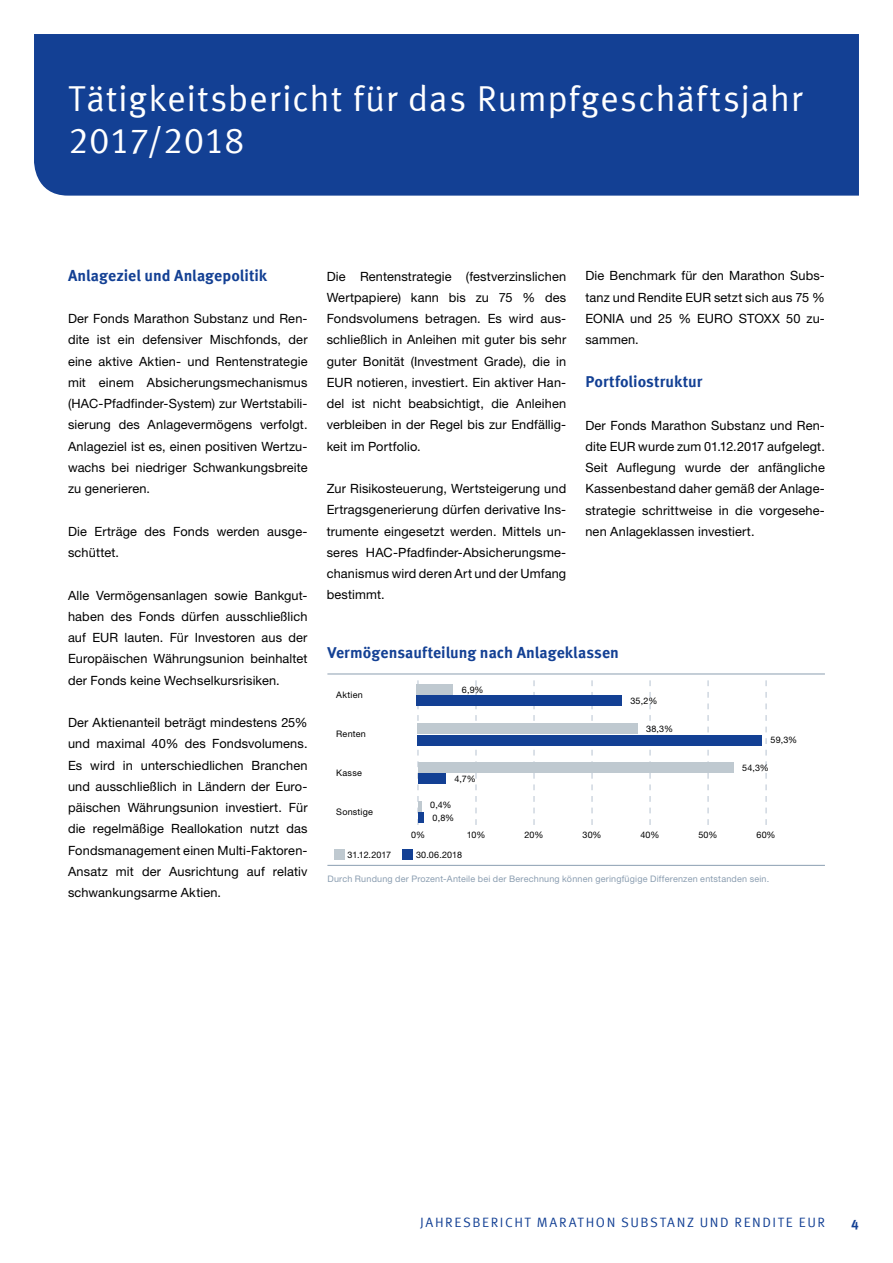
<style>
.page{position:relative;width:893px;height:1263px;background:#fff}
.page>*{position:absolute;margin:0;border:0;box-sizing:border-box;transform-origin:0 0}
.t1{font:36px/42.5px "Meta Offc Pro Norm";letter-spacing:.015em;color:#fff}
.t2{font:700 15.75px "Meta Offc Pro";color:#134094}
.t3{font:13.5px "Meta Offc Pro Norm";letter-spacing:.115em;color:#134094}
.t4{font:700 13.5px "Meta Offc Pro";color:#134094}
.t5{font:12.75px/21.3px "Helvetica Neue LTW1 G";letter-spacing:.01em;color:#000;text-align:justify}
.t6{font:9px "Helvetica Neue LTW1 G";letter-spacing:.02em;color:#000}
.t7{font:9px "Helvetica Neue LTW1 G";letter-spacing:.025em;color:#8b9eb1}
</style>
<div class="page">
<div style="left:34px;top:34px;width:825px;height:162px;background:#134094"></div>
<svg style="left:418px;top:680px;width:1px;height:145px"></svg>
<svg style="left:476px;top:680px;width:1px;height:145px"></svg>
<hr style="left:327px;top:674px;width:498px;height:1px;background:#8b9eb1">
<hr style="left:327px;top:865px;width:498px;height:1px;background:#8b9eb1">
<svg style="left:534px;top:680px;width:1px;height:145px"></svg>
<svg style="left:592px;top:680px;width:1px;height:145px"></svg>
<svg style="left:766px;top:680px;width:1px;height:145px"></svg>
<div style="left:402px;top:849px;width:11px;height:11px;background:#134094"></div>
<div style="left:334px;top:849px;width:11px;height:11px;background:#bfc9d0"></div>
<svg style="left:650px;top:680px;width:1px;height:145px"></svg>
<svg style="left:708px;top:680px;width:1px;height:145px"></svg>
<div style="left:416px;top:695px;width:206px;height:11px;background:#134094"></div>
<div style="left:416px;top:685px;width:37px;height:10px;background:#bfc9d0"></div>
<div style="left:418px;top:735px;width:344px;height:10px;background:#134094"></div>
<div style="left:418px;top:723px;width:220px;height:11px;background:#bfc9d0"></div>
<div style="left:418px;top:773px;width:28px;height:11px;background:#134094"></div>
<div style="left:418px;top:762px;width:316px;height:11px;background:#bfc9d0"></div>
<div style="left:418px;top:812px;width:6px;height:11px;background:#134094"></div>
<hr style="left:418px;top:801px;width:4px;height:11px;background:#bfc9d0">
<h1 class="t1" style="left:68px;top:75px;width:736px">Tätigkeitsbericht für das Rumpfgeschäftsjahr<br>2017/2018</h1>
<p class="t2" style="left:68px;top:263px;width:201px">Anlageziel und Anlagepolitik</p>
<p class="t5" style="left:68px;top:308px;width:241px">Der Fonds Marathon Substanz und Ren&shy;dite ist ein defensiver Mischfonds, der eine aktive Aktien- und Rentenstrategie mit einem Absicherungsmechanismus (HAC-Pfadfinder-System) zur Wertstabili&shy;sierung des Anlagevermögens verfolgt.<br>Anlageziel ist es, einen positiven Wertzu&shy;wachs bei niedriger Schwankungsbreite zu generieren.</p>
<p class="t5" style="left:68px;top:520px;width:241px">Die Erträge des Fonds werden ausge&shy;schüttet.</p>
<p class="t5" style="left:68px;top:584px;width:241px">Alle Vermögensanlagen sowie Bankgut&shy;haben des Fonds dürfen ausschließlich auf EUR lauten. Für Investoren aus der Europäischen Währungsunion beinhaltet der Fonds keine Wechselkursrisiken.</p>
<p class="t5" style="left:68px;top:712px;width:241px">Der Aktienanteil beträgt mindestens 25% und maximal 40% des Fondsvolumens.<br>Es wird in unterschiedlichen Branchen und ausschließlich in Ländern der Euro&shy;päischen Währungsunion investiert. Für die regelmäßige Reallokation nutzt das Fondsmanagement einen Multi-Faktoren-Ansatz mit der Ausrichtung auf relativ schwankungsarme Aktien.</p>
<p class="t5" style="left:327px;top:265px;width:241px">Die Rentenstrategie (festverzinslichen Wertpapiere) kann bis zu 75 % des Fondsvolumens betragen. Es wird aus&shy;schließlich in Anleihen mit guter bis sehr guter Bonität (Investment Grade), die in EUR notieren, investiert. Ein aktiver Han&shy;del ist nicht beabsichtigt, die Anleihen verbleiben in der Regel bis zur Endfällig&shy;keit im Portfolio.</p>
<p class="t5" style="left:327px;top:478px;width:241px">Zur Risikosteuerung, Wertsteigerung und Ertragsgenerierung dürfen derivative Ins&shy;trumente eingesetzt werden. Mittels un&shy;seres HAC-Pfadfinder-Absicherungsme&shy;chanismus wird deren Art und der Umfang bestimmt.</p>
<p class="t5" style="left:585px;top:265px;width:241px">Die Benchmark für den Marathon Subs&shy;tanz und Rendite EUR setzt sich aus 75 % EONIA und 25 % EURO STOXX 50 zu&shy;sammen.</p>
<p class="t2" style="left:585px;top:369px;width:119px">Portfoliostruktur</p>
<p class="t5" style="left:585px;top:414px;width:241px">Der Fonds Marathon Substanz und Ren&shy;dite EUR wurde zum 01.12.2017 aufgelegt.<br>Seit Auflegung wurde der anfängliche Kassenbestand daher gemäß der Anlage&shy;strategie schrittweise in die vorgesehe&shy;nen Anlageklassen investiert.</p>
<p class="t2" style="left:327px;top:640px;width:293px">Vermögensaufteilung nach Anlageklassen</p>
<p class="t6" style="left:336px;top:690px;width:28px">Aktien</p>
<p class="t6" style="left:336px;top:729px;width:31px">Renten</p>
<p class="t6" style="left:462px;top:684px;width:23px">6,9%</p>
<p class="t6" style="left:630px;top:695px;width:29px">35,2%</p>
<p class="t6" style="left:646px;top:723px;width:28px">38,3%</p>
<p class="t6" style="left:336px;top:768px;width:27px">Kasse</p>
<p class="t6" style="left:336px;top:807px;width:38px">Sonstige</p>
<p class="t6" style="left:454px;top:773px;width:23px">4,7%</p>
<p class="t6" style="left:430px;top:799px;width:23px">0,4%</p>
<p class="t6" style="left:433px;top:812px;width:23px">0,8%</p>
<p class="t6" style="left:770px;top:734px;width:28px">59,3%</p>
<p class="t6" style="left:742px;top:762px;width:28px">54,3%</p>
<p class="t6" style="left:411px;top:829px;width:15px">0%</p>
<p class="t6" style="left:467px;top:829px;width:20px">10%</p>
<p class="t6" style="left:524px;top:829px;width:21px">20%</p>
<p class="t6" style="left:582px;top:829px;width:21px">30%</p>
<p class="t6" style="left:756px;top:829px;width:21px">60%</p>
<p class="t6" style="left:640px;top:829px;width:21px">40%</p>
<p class="t6" style="left:698px;top:829px;width:21px">50%</p>
<p class="t6" style="left:348px;top:849px;width:45px">31.12.2017</p>
<p class="t6" style="left:416px;top:849px;width:47px">30.06.2018</p>
<p class="t7" style="left:327px;top:873px;width:443px">Durch Rundung der Prozent-Anteile bei der Berechnung können geringfügige Differenzen entstanden sein.</p>
<p class="t3" style="left:420px;top:1211px;width:140px">JAHRESBERICHT Maratho</p>
<p class="t3" style="left:607px;top:1211px;width:34px">n Substa</p>
<p class="t3" style="left:677px;top:1211px;width:103px">nz und Rendite</p>
<p class="t3" style="left:799px;top:1211px;width:28px">EUR</p>
<p class="t4" style="left:851px;top:1214px;width:9px">4</p>
</div>
